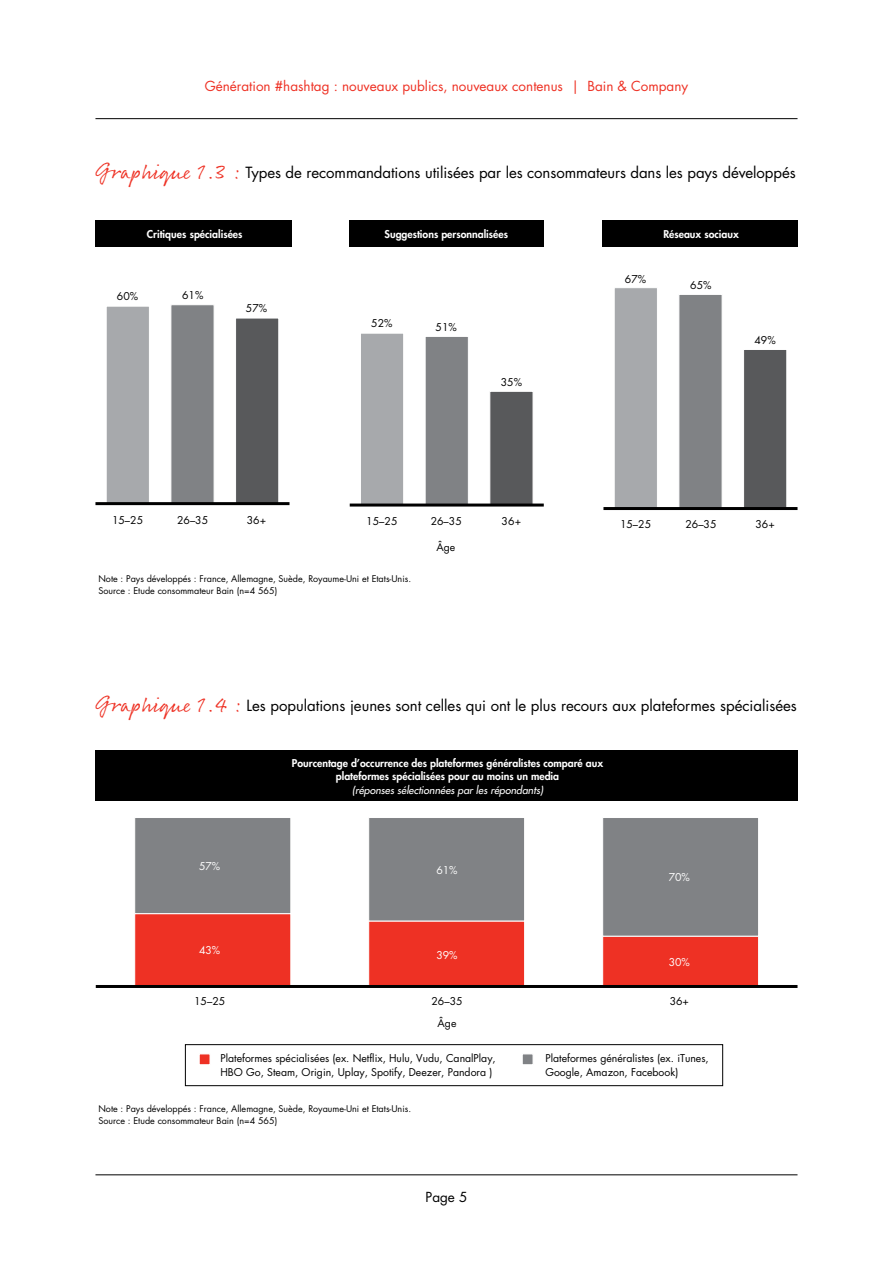
<style>
.page{position:relative;width:893px;height:1263px;background:#fff}
.page>*{position:absolute;margin:0;border:0;box-sizing:border-box;transform-origin:0 0}
.t1{font:15px "Futura LT";color:#000}
.t2{font:13.5px "Futura LT";color:#ee3124}
.t3{font:13.5px "Futura LT";color:#000}
.t4{font:10.5px/13.5px "Futura LT";color:#000}
.t5{font:800 10.5px/13.5px "Futura LT";color:#fff;text-align:center}
.t6{font:italic 10.5px "Futura LT";color:#fff}
.t7{font:10.5px "Futura LT";letter-spacing:-.005em;color:#fff}
.t8{font:9px/12px "Futura LT";color:#000}
.s1{font-family:"Rollerscript Rough";font-size:22.5px;color:#ee3124}
</style>
<div class="page">
<hr style="left:95px;top:118px;width:702px;height:1px;background:#000">
<hr style="left:95px;top:1174px;width:702px;height:1px;background:#000">
<div style="left:95px;top:750px;width:702px;height:50px;background:#000"></div>
<div style="left:135px;top:913px;width:156px;height:74px;background:#ee3124"></div>
<div style="left:135px;top:817px;width:156px;height:97px;background:#808285;border:1px solid #fff"></div>
<div style="left:368px;top:921px;width:157px;height:66px;background:#ee3124;border:1px solid #fff"></div>
<div style="left:368px;top:817px;width:157px;height:104px;background:#808285;border:1px solid #fff"></div>
<div style="left:602px;top:936px;width:157px;height:51px;background:#ee3124;border:1px solid #fff"></div>
<div style="left:602px;top:817px;width:157px;height:119px;background:#808285;border:1px solid #fff"></div>
<hr style="left:96px;top:985px;width:701px;height:3px;background:#000">
<div style="left:199px;top:1054px;width:11px;height:11px;background:#ee3124;border:1px solid #fff"></div>
<div style="left:522px;top:1054px;width:11px;height:11px;background:#808285;border:1px solid #fff"></div>
<div style="left:185px;top:1044px;width:538px;height:42px;border:1px solid #000"></div>
<div style="left:95px;top:220px;width:197px;height:26px;background:#000"></div>
<div style="left:106px;top:306px;width:44px;height:198px;background:#a7a9ac;border:1px solid #fff"></div>
<div style="left:171px;top:305px;width:43px;height:199px;background:#808285"></div>
<div style="left:235px;top:318px;width:44px;height:186px;background:#58595b;border:1px solid #fff"></div>
<hr style="left:95px;top:502px;width:194px;height:3px;background:#000">
<div style="left:350px;top:220px;width:194px;height:26px;background:#000"></div>
<div style="left:360px;top:333px;width:44px;height:172px;background:#a7a9ac;border:1px solid #fff"></div>
<div style="left:425px;top:336px;width:44px;height:169px;background:#808285;border:1px solid #fff"></div>
<div style="left:490px;top:391px;width:43px;height:114px;background:#58595b"></div>
<hr style="left:350px;top:503px;width:194px;height:3px;background:#000">
<div style="left:602px;top:220px;width:195px;height:26px;background:#000"></div>
<div style="left:614px;top:287px;width:44px;height:222px;background:#a7a9ac;border:1px solid #fff"></div>
<div style="left:679px;top:294px;width:43px;height:215px;background:#808285"></div>
<div style="left:743px;top:349px;width:44px;height:160px;background:#58595b;border:1px solid #fff"></div>
<hr style="left:603px;top:507px;width:194px;height:3px;background:#000">
<p class="t2" style="left:205px;top:78px;width:485px">Génération #hashtag : nouveaux publics, nouveaux contenus | Bain &amp; Company</p>
<h1 class="t1" style="left:95px;top:163px;width:702px"><span class="s1">Graphique 1.3 :</span> Types de recommandations utilisées par les consommateurs dans les pays développés</h1>
<p class="t5" style="left:147px;top:227px;width:97px">Critiques spécialisées</p>
<p class="t4" style="left:117px;top:290px;width:23px">60%</p>
<p class="t4" style="left:182px;top:289px;width:23px">61%</p>
<p class="t4" style="left:246px;top:302px;width:23px">57%</p>
<p class="t4" style="left:112px;top:513px;width:33px">15–25</p>
<p class="t4" style="left:177px;top:513px;width:33px">26–35</p>
<p class="t4" style="left:247px;top:513px;width:21px">36+</p>
<p class="t5" style="left:385px;top:227px;width:125px">Suggestions personnalisées</p>
<p class="t4" style="left:371px;top:317px;width:23px">52%</p>
<p class="t4" style="left:436px;top:320px;width:23px">51%</p>
<p class="t4" style="left:501px;top:375px;width:23px">35%</p>
<p class="t4" style="left:366px;top:514px;width:33px">15–25</p>
<p class="t4" style="left:431px;top:514px;width:33px">26–35</p>
<p class="t4" style="left:436px;top:541px;width:20px">Âge</p>
<p class="t4" style="left:502px;top:514px;width:21px">36+</p>
<p class="t8" style="left:98px;top:573px;width:314px">Note : Pays développés : France, Allemagne, Suède, Royaume-Uni et Etats-Unis.<br>Source : Etude consommateur Bain (n=4 565)</p>
<p class="t4" style="left:625px;top:272px;width:23px">67%</p>
<p class="t5" style="left:663px;top:227px;width:77px">Réseaux sociaux</p>
<p class="t4" style="left:690px;top:278px;width:23px">65%</p>
<p class="t4" style="left:754px;top:333px;width:23px">49%</p>
<p class="t4" style="left:620px;top:518px;width:33px">15–25</p>
<p class="t4" style="left:685px;top:518px;width:33px">26–35</p>
<p class="t4" style="left:755px;top:518px;width:21px">36+</p>
<h1 class="t1" style="left:95px;top:696px;width:703px"><span class="s1">Graphique 1.4 :</span> Les populations jeunes sont celles qui ont le plus recours aux plateformes spécialisées</h1>
<p class="t5" style="left:292px;top:756px;width:313px">Pourcentage d’occurrence des plateformes généralistes comparé aux plateformes spécialisées pour au moins un media</p>
<p class="t6" style="left:352px;top:783px;width:193px">(réponses sélectionnées par les répondants)</p>
<p class="t7" style="left:199px;top:860px;width:23px">57%</p>
<p class="t7" style="left:436px;top:863px;width:23px">61%</p>
<p class="t7" style="left:669px;top:871px;width:23px">70%</p>
<p class="t7" style="left:199px;top:944px;width:23px">43%</p>
<p class="t7" style="left:436px;top:948px;width:23px">39%</p>
<p class="t7" style="left:669px;top:955px;width:23px">30%</p>
<p class="t4" style="left:194px;top:994px;width:33px">15–25</p>
<p class="t4" style="left:431px;top:994px;width:33px">26–35</p>
<p class="t4" style="left:670px;top:994px;width:21px">36+</p>
<p class="t4" style="left:438px;top:1016px;width:20px">Âge</p>
<p class="t4" style="left:220px;top:1052px;width:277px">Plateformes spécialisées (ex. Netflix, Hulu, Vudu, CanalPlay,<br>HBO Go, Steam, Origin, Uplay, Spotify, Deezer, Pandora )</p>
<p class="t4" style="left:545px;top:1052px;width:165px">Plateformes généralistes (ex. iTunes,<br>Google, Amazon, Facebook)</p>
<p class="t8" style="left:98px;top:1102px;width:314px">Note : Pays développés : France, Allemagne, Suède, Royaume-Uni et Etats-Unis.<br>Source : Etude consommateur Bain (n=4 565)</p>
<p class="t3" style="left:426px;top:1188px;width:43px">Page 5</p>
</div>
